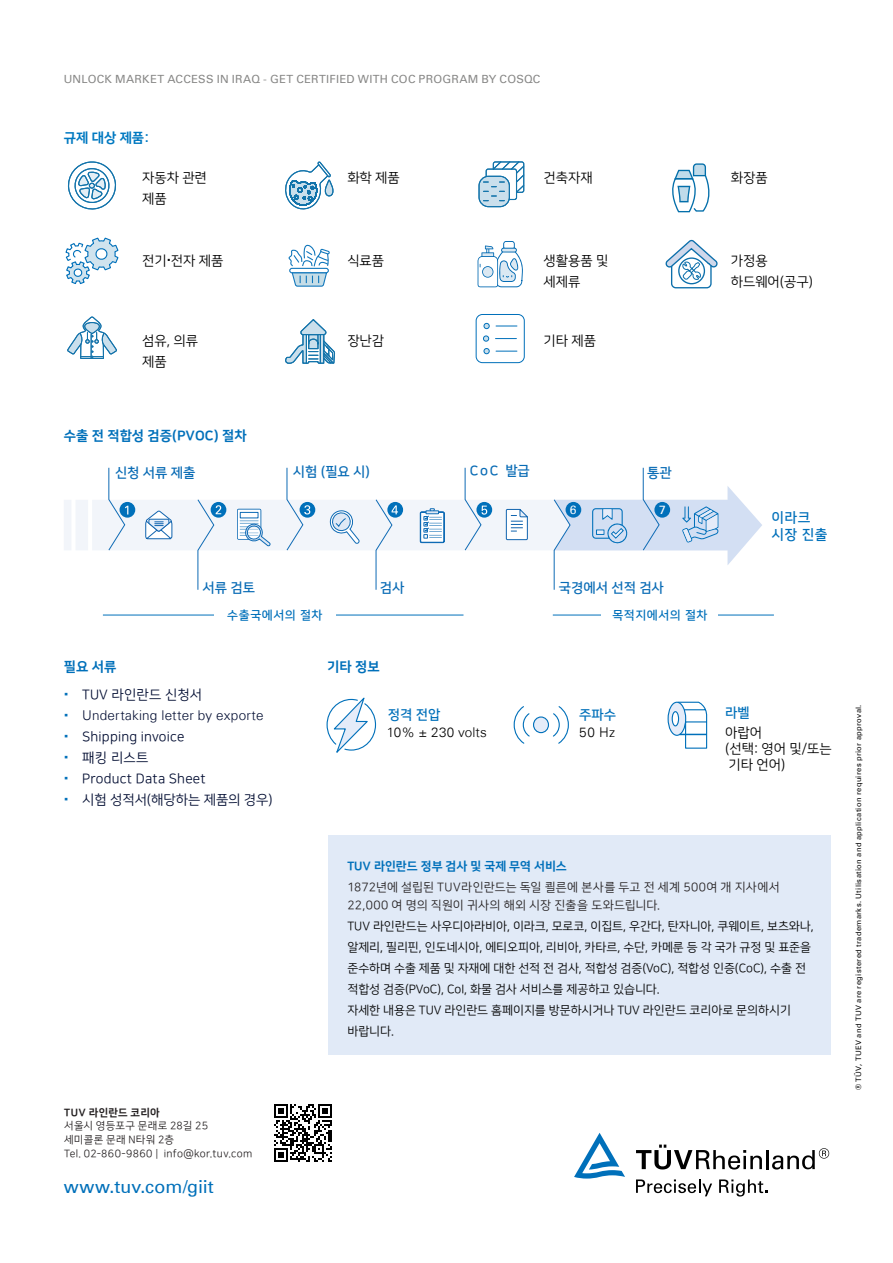
<style>
.page{position:relative;width:893px;height:1263px;background:#fff}
.page>*{position:absolute;margin:0;border:0;box-sizing:border-box;transform-origin:0 0}
.t1{font:18px "Univers Com 55 Roman";color:#0070ba}
.t2{font:13.95px/16.6px "Nanum Square B";letter-spacing:.035em;color:#0070ba}
.t3{font:13.5px/21px "Nanum Square R";color:#000}
.t4{font:13.5px/21px "Nanum Square R";letter-spacing:.015em;color:#000c31}
.t5{font:13.5px "Nanum Square B";color:#086bb5}
.t6{font:300 13.5px "Univers Com 45";letter-spacing:.015em;color:#000c31}
.t7{font:13.5px "Nanum Square EB";color:#0070ba}
.t8{font:300 13.5px "Univers Com 45";letter-spacing:.01em;color:#000}
.t9{font:13.5px "Nanum Square B";color:#0070ba}
.t10{font:13.5px "Nanum Square EB";color:#0079c1}
.t11{font:12px/21px "Nanum Square R";color:#000}
.t12{font:12px/18px "Nanum Square R";letter-spacing:.02em;color:#231f20}
.t13{font:12px "Nanum Square EB";color:#0070ba}
.t14{font:12px "Nanum Square B";letter-spacing:.05em;color:#0070ba}
.t15{font:12px "Univers Com 55 Roman";color:#fff}
.t16{font:11.25px "Univers Com 55 Roman";letter-spacing:.025em;color:#878786}
.t17{font:10.5px/13.5px "Nanum Square R";letter-spacing:.025em;color:#231f20}
.t18{font:10.5px "Nanum Square EB";letter-spacing:.03em;color:#231f20}
.t19{font:7.5px "Univers Com 55 Roman";letter-spacing:.05em;color:#000}
</style>
<div class="page">
<div style="left:328px;top:835px;width:503px;height:220px;background:#e1eaf7"></div>
<svg style="left:636px;top:1144px;width:126px;height:25px"></svg>
<hr style="left:766px;top:1150px;width:3px;height:19px;background:#000">
<svg style="left:772px;top:1148px;width:57px;height:21px"></svg>
<svg style="left:574px;top:1133px;width:51px;height:45px"></svg>
<svg style="left:636px;top:1179px;width:76px;height:17px"></svg>
<svg style="left:719px;top:1179px;width:48px;height:17px"></svg>
<svg style="left:67px;top:161px;width:49px;height:49px"></svg>
<svg style="left:285px;top:161px;width:49px;height:49px"></svg>
<svg style="left:479px;top:176px;width:30px;height:31px"></svg>
<div style="left:478px;top:176px;width:32px;height:31px;border:1px solid #1374ab;border-radius:9px"></div>
<svg style="left:483px;top:161px;width:42px;height:40px"></svg>
<svg style="left:672px;top:163px;width:38px;height:50px"></svg>
<svg style="left:65px;top:237px;width:54px;height:48px"></svg>
<svg style="left:288px;top:244px;width:42px;height:43px"></svg>
<svg style="left:478px;top:241px;width:45px;height:46px"></svg>
<svg style="left:665px;top:239px;width:53px;height:50px"></svg>
<svg style="left:67px;top:316px;width:50px;height:43px"></svg>
<svg style="left:285px;top:319px;width:50px;height:45px"></svg>
<svg style="left:495px;top:338px;width:21px;height:1px"></svg>
<svg style="left:483px;top:336px;width:6px;height:6px"></svg>
<svg style="left:496px;top:326px;width:21px;height:1px"></svg>
<svg style="left:484px;top:323px;width:6px;height:6px"></svg>
<svg style="left:496px;top:351px;width:21px;height:1px"></svg>
<svg style="left:484px;top:348px;width:6px;height:6px"></svg>
<div style="left:476px;top:314px;width:49px;height:49px;border:1px solid #0070ba;border-radius:6px"></div>
<div style="left:92px;top:500px;width:461px;height:50px;background:#f2f5fa"></div>
<svg style="left:64px;top:500px;width:24px;height:50px"></svg>
<svg style="left:120px;top:502px;width:15px;height:16px"></svg>
<svg style="left:211px;top:502px;width:15px;height:16px"></svg>
<svg style="left:300px;top:502px;width:15px;height:16px"></svg>
<div style="left:387px;top:502px;width:16px;height:16px;background:#0070ba;border-radius:50%"></div>
<svg style="left:237px;top:509px;width:34px;height:37px"></svg>
<svg style="left:329px;top:510px;width:31px;height:34px"></svg>
<svg style="left:145px;top:511px;width:28px;height:28px"></svg>
<svg style="left:476px;top:502px;width:16px;height:16px"></svg>
<svg style="left:108px;top:467px;width:20px;height:84px"></svg>
<svg style="left:464px;top:467px;width:23px;height:84px"></svg>
<svg style="left:197px;top:499px;width:24px;height:91px"></svg>
<svg style="left:375px;top:499px;width:23px;height:91px"></svg>
<svg style="left:506px;top:508px;width:22px;height:32px"></svg>
<svg style="left:286px;top:467px;width:24px;height:84px"></svg>
<svg style="left:420px;top:508px;width:25px;height:35px"></svg>
<hr style="left:103px;top:615px;width:360px;height:1px;background:#0070ba">
<hr style="left:553px;top:615px;width:221px;height:1px;background:#0070ba">
<div style="left:214px;top:610px;width:122px;height:27px;background:#fff"></div>
<div style="left:602px;top:602px;width:116px;height:27px;background:#fff"></div>
<svg style="left:553px;top:467px;width:209px;height:123px"></svg>
<svg style="left:326px;top:697px;width:51px;height:56px"></svg>
<svg style="left:514px;top:706px;width:55px;height:38px"></svg>
<svg style="left:668px;top:702px;width:18px;height:33px"></svg>
<div style="left:667px;top:702px;width:19px;height:34px;border:1px solid #0070ba;border-radius:50%"></div>
<div style="left:672px;top:712px;width:7px;height:14px;background:#fff;border-radius:50%"></div>
<div style="left:672px;top:711px;width:7px;height:15px;border:1px solid #0070ba;border-radius:50%"></div>
<svg style="left:677px;top:701px;width:31px;height:48px"></svg>
<img style="left:274px;top:1104px;width:58px;height:58px">
<p class="t16" style="left:64px;top:72px;width:478px">UNLOCK MARKET ACCESS IN IRAQ - GET CERTIFIED WITH COC PROGRAM BY COSQC</p>
<p class="t10" style="left:64px;top:130px;width:87px">규제 대상 제품:</p>
<p class="t3" style="left:142px;top:168px;width:66px">자동차 관련 제품</p>
<p class="t3" style="left:544px;top:168px;width:51px">건축자재</p>
<p class="t3" style="left:731px;top:168px;width:38px">화장품</p>
<p class="t3" style="left:347px;top:168px;width:54px">화학 제품</p>
<p class="t3" style="left:142px;top:251px;width:83px">전기 전자 제품</p>
<p class="t3" style="left:347px;top:251px;width:38px">식료품</p>
<p class="t3" style="left:544px;top:251px;width:66px">생활용품 및 세제류</p>
<p class="t3" style="left:731px;top:251px;width:84px">가정용 하드웨어(공구)</p>
<p class="t3" style="left:142px;top:330px;width:57px">섬유, 의류</p>
<p class="t3" style="left:347px;top:330px;width:38px">장난감</p>
<p class="t3" style="left:142px;top:351px;width:26px">제품</p>
<p class="t3" style="left:544px;top:330px;width:54px">기타 제품</p>
<p class="t7" style="left:64px;top:428px;width:184px">수출 전 적합성 검증(PVOC) 절차</p>
<p class="t5" style="left:115px;top:465px;width:82px">신청 서류 제출</p>
<p class="t5" style="left:293px;top:465px;width:79px">시험 (필요 시)</p>
<p class="t5" style="left:470px;top:464px;width:62px">CoC 발급</p>
<p class="t5" style="left:647px;top:465px;width:26px">통관</p>
<p class="t15" style="left:570px;top:502px;width:8px">6</p>
<p class="t15" style="left:659px;top:502px;width:8px">7</p>
<p class="t5" style="left:202px;top:580px;width:54px">서류 검토</p>
<p class="t5" style="left:380px;top:580px;width:26px">검사</p>
<p class="t5" style="left:559px;top:580px;width:107px">국경에서 선적 검사</p>
<p class="t14" style="left:227px;top:608px;width:97px">수출국에서의 절차</p>
<p class="t14" style="left:612px;top:608px;width:97px">목적지에서의 절차</p>
<p class="t7" style="left:327px;top:659px;width:54px">기타 정보</p>
<p class="t9" style="left:388px;top:707px;width:54px">정격 전압</p>
<p class="t8" style="left:387px;top:724px;width:102px">10% ± 230 volts</p>
<p class="t7" style="left:64px;top:659px;width:54px">필요 서류</p>
<p class="t4" style="left:82px;top:684px;width:122px">TUV 라인란드 신청서</p>
<p class="t6" style="left:82px;top:707px;width:183px">Undertaking letter by exporte</p>
<p class="t4" style="left:82px;top:726px;width:192px">Shipping invoice<br>패킹 리스트<br>Product Data Sheet<br>시험 성적서(해당하는 제품의 경우)</p>
<p class="t9" style="left:579px;top:707px;width:38px">주파수</p>
<p class="t8" style="left:579px;top:724px;width:38px">50 Hz</p>
<p class="t2" style="left:771px;top:509px;width:58px">이라크 시장 진출</p>
<p class="t9" style="left:725px;top:706px;width:26px">라벨</p>
<p class="t3" style="left:725px;top:725px;width:108px;line-height:16.2px">아랍어<br>(선택: 영어 및/또는 기타 언어)</p>
<p class="t18" style="left:64px;top:1107px;width:97px">TUV 라인란드 코리아</p>
<p class="t17" style="left:64px;top:1120px;width:190px">서울시 영등포구 문래로 28길 25<br>세미콜론 문래 N타워 2층<br>Tel. 02-860-9860 | info@kor.tuv.com</p>
<h1 class="t1" style="left:64px;top:1175px;width:152px">www.tuv.com/giit</h1>
<p class="t13" style="left:347px;top:860px;width:221px">TUV 라인란드 정부 검사 및 국제 무역 서비스</p>
<p class="t12" style="left:347px;top:879px;width:434px">1872년에 설립된 TUV라인란드는 독일 쾰른에 본사를 두고 전 세계 500여 개 지사에서<br>22,000 여 명의 직원이 귀사의 해외 시장 진출을 도와드립니다.</p>
<p class="t11" style="left:347px;top:916px;width:468px">TUV 라인란드는 사우디아라비아, 이라크, 모로코, 이집트, 우간다, 탄자니아, 쿠웨이트, 보츠와나, 알제리, 필리핀, 인도네시아, 에티오피아, 리비아, 카타르, 수단, 카메룬 등 각 국가 규정 및 표준을 준수하며 수출 제품 및 자재에 대한 선적 전 검사, 적합성 검증(VoC), 적합성 인증(CoC), 수출 전 적합성 검증(PVoC), CoI, 화물 검사 서비스를 제공하고 있습니다.<br>자세한 내용은 TUV 라인란드 홈페이지를 방문하시거나 TUV 라인란드 코리아로 문의하시기 바랍니다.</p>
<p class="t19" style="left:854px;top:1090px;width:387px;rotate:-90deg">® TÜV, TUEV and TUV are registered trademarks. Utilisation and application requires prior approval.</p>
</div>
